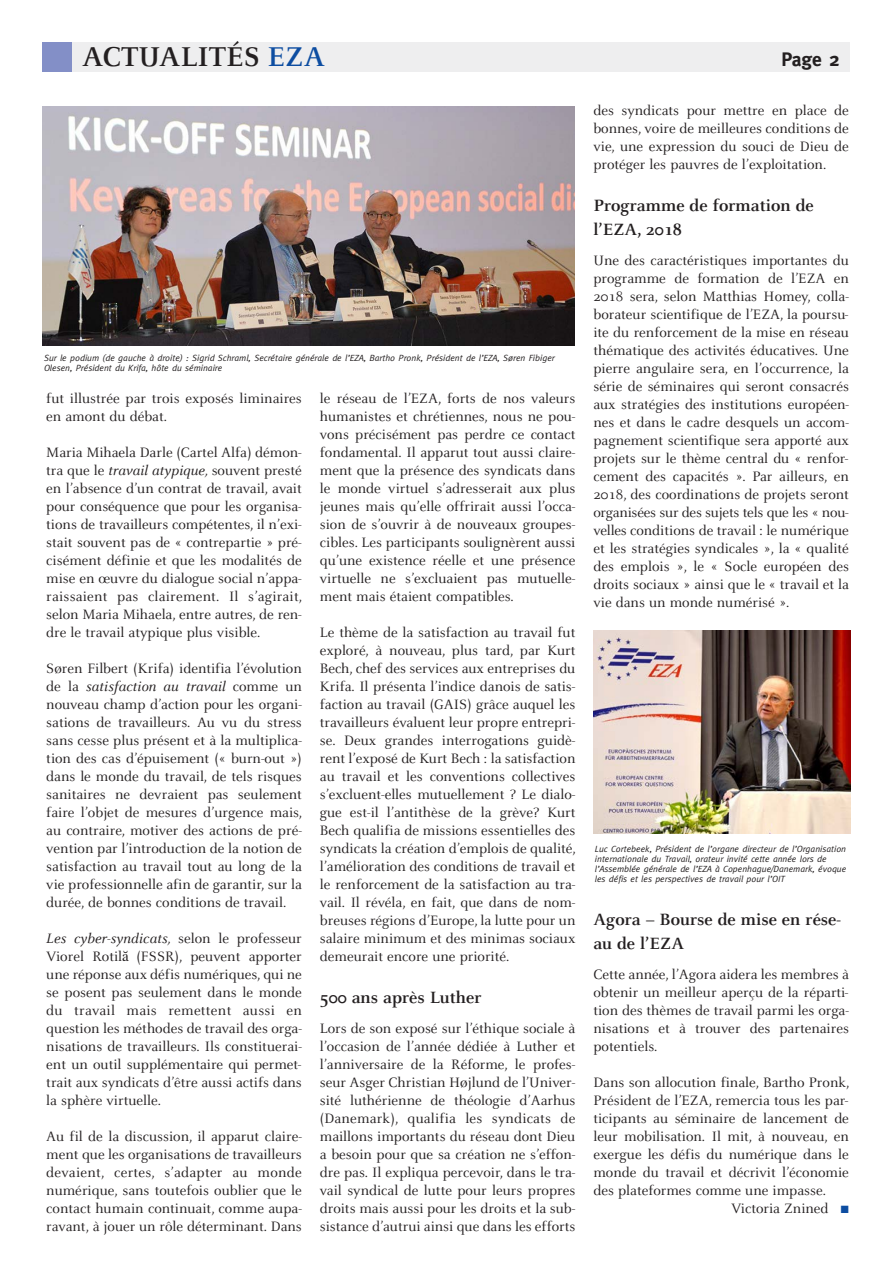
<style>
.page{position:relative;width:893px;height:1263px;background:#fff}
.page>*{position:absolute;margin:0;border:0;box-sizing:border-box;transform-origin:0 0}
.t1{font:700 30px "Celeste";color:#231f20}
.t2{font:700 19.5px "Meta";color:#231f20}
.t3{font:700 18px/24px "Celeste";color:#231f20}
.t4{font:15px/18px "Celeste";color:#231f20;text-align:justify}
.t5{font:italic 9px/9.9px "Meta";color:#231f20}
.s1{color:#0d4da1}
.s2{font-style:italic}
.s3{font-family:"Times"}
</style>
<div class="page">
<div style="left:43px;top:43px;width:807px;height:29px;background:#eeeeef"></div>
<div style="left:43px;top:43px;width:29px;height:29px;background:#838fc7"></div>
<img style="left:42px;top:106px;width:533px;height:240px">
<img style="left:593px;top:630px;width:257px;height:204px">
<h1 class="t1" style="left:82px;top:38px;width:245px">ACTUALITÉS <span class="s1">EZA</span></h1>
<h2 class="t2" style="left:781px;top:48px;width:60px">Page 2</h2>
<p class="t5" style="left:44px;top:353px;width:512px">Sur le podium (de gauche à droite) : Sigrid Schraml, Secrétaire générale de l’EZA, Bartho Pronk, Président de l’EZA, Søren Fibiger<br>Olesen, Président du Krifa, hôte du séminaire</p>
<p class="t4" style="left:46px;top:388px;width:257px">fut illustrée par trois exposés liminaires en amont du débat.</p>
<p class="t4" style="left:46px;top:442px;width:258px">Maria Mihaela Darle (Cartel Alfa) démon&shy;tra que le <span class="s2">travail atypique,</span> souvent presté en l’absence d’un contrat de travail, avait pour conséquence que pour les organisa&shy;tions de travailleurs compétentes, il n’exi&shy;stait souvent pas de « contrepartie » pré&shy;cisément définie et que les modalités de mise en œuvre du dialogue social n’appa&shy;raissaient pas clairement. Il s’agirait, selon Maria Mihaela, entre autres, de ren&shy;dre le travail atypique plus visible.</p>
<p class="t4" style="left:46px;top:658px;width:258px">Søren Filbert (Krifa) identifia l’évolution de la <span class="s2">satisfaction au travail</span> comme un nouveau champ d’action pour les organi&shy;sations de travailleurs. Au vu du stress sans cesse plus présent et à la multiplica&shy;tion des cas d’épuisement (« burn-out ») dans le monde du travail, de tels risques sanitaires ne devraient pas seulement faire l’objet de mesures d’urgence mais, au contraire, motiver des actions de pré&shy;vention par l’introduction de la notion de satisfaction au travail tout au long de la vie professionnelle afin de garantir, sur la durée, de bonnes conditions de travail.</p>
<p class="t4" style="left:46px;top:928px;width:257px"><span class="s2">Les cyber-syndicats,</span> selon le professeur Viorel Rotil<span class="s3">ă</span> (FSSR), peuvent apporter une réponse aux défis numériques, qui ne se posent pas seulement dans le monde du travail mais remettent aussi en question les méthodes de travail des orga&shy;nisations de travailleurs. Ils constituerai&shy;ent un outil supplémentaire qui permet&shy;trait aux syndicats d’être aussi actifs dans la sphère virtuelle.</p>
<p class="t4" style="left:46px;top:1126px;width:257px">Au fil de la discussion, il apparut claire&shy;ment que les organisations de travailleurs devaient, certes, s’adapter au monde numérique, sans toutefois oublier que le contact humain continuait, comme aupa&shy;ravant, à jouer un rôle déterminant. Dans</p>
<p class="t4" style="left:320px;top:388px;width:257px">le réseau de l’EZA, forts de nos valeurs humanistes et chrétiennes, nous ne pou&shy;vons précisément pas perdre ce contact fondamental. Il apparut tout aussi claire&shy;ment que la présence des syndicats dans le monde virtuel s’adresserait aux plus jeunes mais qu’elle offrirait aussi l’occa&shy;sion de s’ouvrir à de nouveaux groupes&shy;cibles. Les participants soulignèrent aussi qu’une existence réelle et une présence virtuelle ne s’excluaient pas mutuelle&shy;ment mais étaient compatibles.</p>
<p class="t4" style="left:320px;top:622px;width:257px">Le thème de la satisfaction au travail fut exploré, à nouveau, plus tard, par Kurt Bech, chef des services aux entreprises du Krifa. Il présenta l’indice danois de satis&shy;faction au travail (GAIS) grâce auquel les travailleurs évaluent leur propre entrepri&shy;se. Deux grandes interrogations guidè&shy;rent l’exposé de Kurt Bech : la satisfaction au travail et les conventions collectives s’excluent-elles mutuellement ? Le dialo&shy;gue est-il l’antithèse de la grève? Kurt Bech qualifia de missions essentielles des syndicats la création d’emplois de qualité, l’amélioration des conditions de travail et le renforcement de la satisfaction au tra&shy;vail. Il révéla, en fait, que dans de nom&shy;breuses régions d’Europe, la lutte pour un salaire minimum et des minimas sociaux demeurait encore une priorité.</p>
<p class="t3" style="left:320px;top:984px;width:163px">500 ans après Luther</p>
<p class="t4" style="left:320px;top:1018px;width:257px">Lors de son exposé sur l’éthique sociale à l’occasion de l’année dédiée à Luther et l’anniversaire de la Réforme, le profes&shy;seur Asger Christian Højlund de l’Univer - sité luthérienne de théologie d’Aarhus (Danemark), qualifia les syndicats de maillons importants du réseau dont Dieu a besoin pour que sa création ne s’effon&shy;dre pas. Il expliqua percevoir, dans le tra&shy;vail syndical de lutte pour leurs propres droits mais aussi pour les droits et la sub&shy;sistance d’autrui ainsi que dans les efforts</p>
<p class="t4" style="left:593px;top:100px;width:257px">des syndicats pour mettre en place de bonnes, voire de meilleures conditions de vie, une expression du souci de Dieu de protéger les pauvres de l’exploitation.</p>
<p class="t3" style="left:593px;top:192px;width:222px">Programme de formation de l’EZA, 2018</p>
<p class="t4" style="left:593px;top:250px;width:257px">Une des caractéristiques importantes du programme de formation de l’EZA en 2018 sera, selon Matthias Homey, colla&shy;borateur scientifique de l’EZA, la poursu&shy;ite du renforcement de la mise en réseau thématique des activités éducatives. Une pierre angulaire sera, en l’occurrence, la série de séminaires qui seront consacrés aux stratégies des institutions européen&shy;nes et dans le cadre desquels un accom&shy;pagnement scientifique sera apporté aux projets sur le thème central du « renfor&shy;cement des capacités ». Par ailleurs, en 2018, des coordinations de projets seront organisées sur des sujets tels que les « nou&shy;velles conditions de travail : le numérique et les stratégies syndicales », la « qualité des emplois », le « Socle européen des droits sociaux » ainsi que le « travail et la vie dans un monde numérisé ».</p>
<p class="t5" style="left:595px;top:844px;width:253px">Luc Cortebeek, Président de l’organe directeur de l’Organisation internationale du Travail, orateur invité cette année lors de l’Assemblée générale de l’EZA à Copenhague/Danemark, évoque les défis et les perspectives de travail pour l’OIT</p>
<p class="t3" style="left:593px;top:906px;width:249px">Agora – Bourse de mise en rése&shy;au de l’EZA</p>
<p class="t4" style="left:593px;top:964px;width:257px">Cette année, l’Agora aidera les membres à obtenir un meilleur aperçu de la réparti&shy;tion des thèmes de travail parmi les orga&shy;nisations et à trouver des partenaires potentiels.</p>
<p class="t4" style="left:593px;top:1072px;width:257px">Dans son allocution finale, Bartho Pronk,</p>
<p class="t4" style="left:593px;top:1090px;width:257px">Président de l’EZA, remercia tous les par-</p>
<p class="t4" style="left:593px;top:1108px;width:257px">ticipants au séminaire de lancement de</p>
<p class="t4" style="left:593px;top:1126px;width:257px">leur mobilisation. Il mit, à nouveau, en</p>
<p class="t4" style="left:593px;top:1144px;width:257px">exergue les défis du numérique dans le</p>
<p class="t4" style="left:593px;top:1162px;width:257px">monde du travail et décrivit l’économie</p>
<p class="t4" style="left:593px;top:1180px;width:234px">des plateformes comme une impasse.</p>
<p class="t4" style="left:731px;top:1198px;width:119px">Victoria Znined <span class="s1">■</span></p>
</div>
